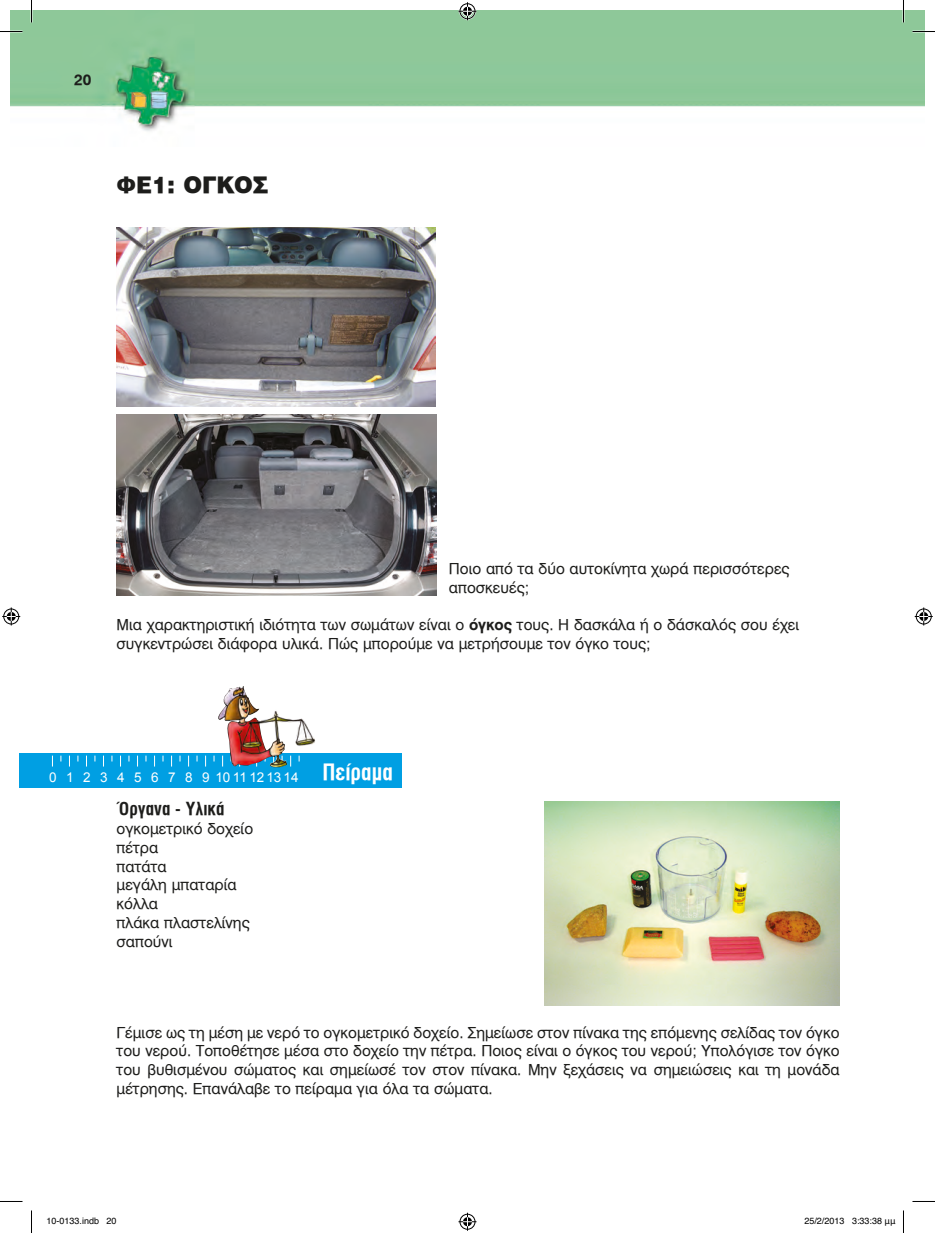
<style>
.page{position:relative;width:935px;height:1233px;background:#fff}
.page>*{position:absolute;margin:0;border:0;box-sizing:border-box;transform-origin:0 0}
.TITLOI{font:900 22.5px "UB Helvetica";color:#1d1d1b}
.pirama{font:22.5px "UB Helvetica Cond Bold";color:#fff}
.BOLD_CONDENSED_12{font:18px "UB Helvetica Cond Bold";color:#1d1d1b}
.BODY1{font:15px/18.8px "UB Helvetica";color:#1d1d1b;text-align:justify}
.BODY2{font:15px/18.8px "UB Helvetica";color:#1d1d1b}
.t1{font:15px "UB Helvetica Bold";color:#1d1d1b}
.t2{font:13.5px "Arial";color:#fff}
.t3{font:9px "Helvetica";color:#000}
.s1{font-family:"UB Helvetica Bold"}
</style>
<div class="page">
<img style="left:10px;top:10px;width:914px;height:121px">
<img style="left:117px;top:227px;width:318px;height:180px">
<img style="left:544px;top:801px;width:295px;height:204px">
<img style="left:117px;top:414px;width:320px;height:181px">
<div style="left:19px;top:753px;width:382px;height:34px;background:#009fe3"></div>
<img style="left:218px;top:686px;width:97px;height:81px">
<hr style="left:902px;top:0;width:2px;height:23px;background:#fff">
<svg style="left:0;top:31px;width:22px;height:1px"></svg>
<svg style="left:912px;top:31px;width:23px;height:1px"></svg>
<svg style="left:0;top:1201px;width:22px;height:1px"></svg>
<svg style="left:912px;top:1201px;width:23px;height:1px"></svg>
<svg style="left:31px;top:0;width:1px;height:23px"></svg>
<svg style="left:31px;top:1210px;width:1px;height:22px"></svg>
<svg style="left:903px;top:0;width:1px;height:23px"></svg>
<svg style="left:903px;top:1210px;width:1px;height:22px"></svg>
<svg style="left:458px;top:2px;width:18px;height:18px"></svg>
<svg style="left:458px;top:1212px;width:18px;height:18px"></svg>
<svg style="left:2px;top:607px;width:18px;height:18px"></svg>
<svg style="left:914px;top:607px;width:18px;height:18px"></svg>
<p class="t1" style="left:74px;top:71px;width:19px">20</p>
<p class="TITLOI" style="left:117px;top:172px;width:153px">ΦΕ1: ΟΓΚΟΣ</p>
<p class="BODY2" style="left:449px;top:559px;width:342px">Ποιο από τα δύο αυτοκίνητα χωρά περισσότερες αποσκευές;</p>
<p class="BODY2" style="left:117px;top:615px;width:684px">Μια χαρακτηριστική ιδιότητα των σωμάτων είναι ο <span class="s1">όγκος</span> τους. Η δασκάλα ή ο δάσκαλός σου έχει συγκεντρώσει διάφορα υλικά. Πώς μπορούμε να μετρήσουμε τον όγκο τους;</p>
<p class="t2" style="left:49px;top:768px;width:9px">0</p>
<p class="t2" style="left:66px;top:768px;width:9px">1</p>
<p class="t2" style="left:83px;top:768px;width:9px">2</p>
<p class="t2" style="left:100px;top:768px;width:9px">3</p>
<p class="t2" style="left:117px;top:768px;width:9px">4</p>
<p class="t2" style="left:134px;top:768px;width:9px">5</p>
<p class="t2" style="left:151px;top:768px;width:9px">6</p>
<p class="t2" style="left:168px;top:768px;width:9px">7</p>
<p class="t2" style="left:185px;top:768px;width:9px">8</p>
<p class="t2" style="left:202px;top:768px;width:98px">9 10 11 12 13 14</p>
<p class="pirama" style="left:322px;top:759px;width:72px">Πείραμα</p>
<p class="BOLD_CONDENSED_12" style="left:117px;top:799px;width:109px">Όργανα - Υλικά</p>
<p class="BODY2" style="left:117px;top:819px;width:138px">ογκομετρικό δοχείο</p>
<p class="BODY2" style="left:117px;top:838px;width:43px">πέτρα</p>
<p class="BODY2" style="left:117px;top:857px;width:52px">πατάτα</p>
<p class="BODY2" style="left:117px;top:875px;width:122px">μεγάλη μπαταρία</p>
<p class="BODY2" style="left:117px;top:894px;width:43px">κόλλα</p>
<p class="BODY2" style="left:117px;top:913px;width:135px">πλάκα πλαστελίνης</p>
<p class="BODY2" style="left:117px;top:932px;width:57px">σαπούνι</p>
<p class="BODY1" style="left:117px;top:1022px;width:724px">Γέμισε ως τη μέση με νερό το ογκομετρικό δοχείο. Σημείωσε στον πίνακα της επόμενης σελίδας τον όγκο του νερού. Τοποθέτησε μέσα στο δοχείο την πέτρα. Ποιος είναι ο όγκος του νερού; Υπολόγισε τον όγκο του βυθισμένου σώματος και σημείωσέ τον στον πίνακα. Μην ξεχάσεις να σημειώσεις και τη μονάδα μέτρησης. Επανάλαβε το πείραμα για όλα τα σώματα.</p>
<p class="t3" style="left:46px;top:1212px;width:72px">10-0133.indb 20</p>
<p class="t3" style="left:804px;top:1212px;width:93px">25/2/2013 3:33:38 μμ</p>
</div>
